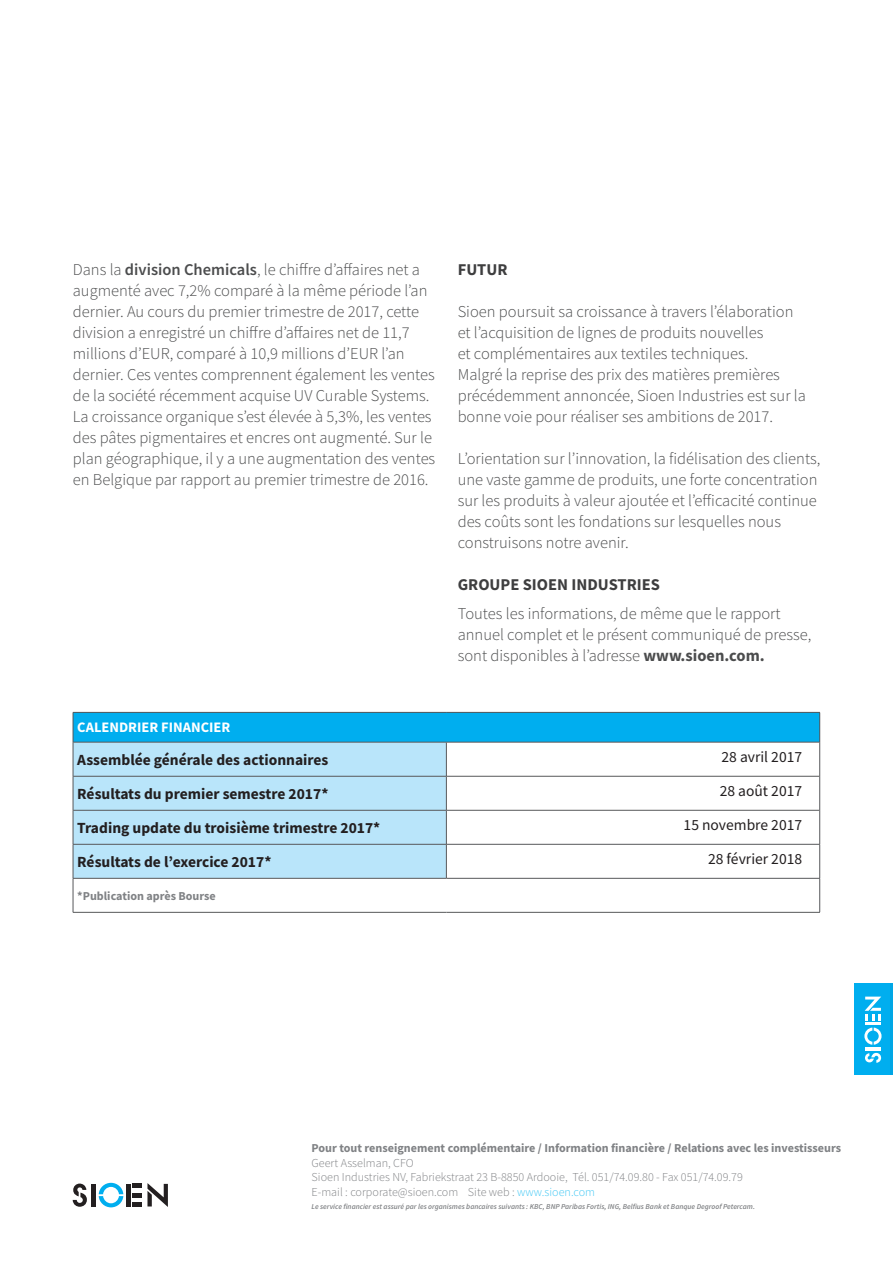
<style>
.page{position:relative;width:893px;height:1263px;background:#fff}
.page>*{position:absolute;margin:0;border:0;box-sizing:border-box;transform-origin:0 0}
.t1{font:300 16.5px/21px "Source Sans Pro";color:#4b4c4d}
.t2{font:700 16.5px "Source Sans Pro";color:#3e3e3f}
.t3{font:700 15.45px "Source Sans Pro";color:#231f20}
.t4{font:15.45px "Source Sans Pro";color:#231f20}
.t5{font:700 14.4px "Source Sans Pro";color:#fff}
.t6{font:300 12.15px/14.5px "Source Sans Pro";color:#808285}
.t7{font:700 12.15px "Source Sans Pro";color:#808285}
.t8{font:italic 600 7.5px "Source Sans Pro";color:#808285}
.s1{font-weight:600}
.s2{font-weight:700}
.s3{color:#40c7f4}
</style>
<div class="page">
<div style="left:73px;top:712px;width:747px;height:30px;background:#00aeef"></div>
<svg style="left:74px;top:743px;width:745px;height:169px"></svg>
<hr style="left:819px;top:712px;width:1px;height:30px;background:#57585a">
<hr style="left:73px;top:776px;width:373px;height:1px;background:#57585a">
<hr style="left:73px;top:810px;width:373px;height:1px;background:#57585a">
<hr style="left:73px;top:742px;width:373px;height:1px;background:#57585a">
<hr style="left:446px;top:742px;width:373px;height:1px;background:#57585a">
<hr style="left:446px;top:742px;width:1px;height:34px;background:#57585a">
<hr style="left:446px;top:776px;width:373px;height:1px;background:#57585a">
<hr style="left:446px;top:776px;width:1px;height:34px;background:#57585a">
<hr style="left:446px;top:810px;width:373px;height:1px;background:#57585a">
<hr style="left:446px;top:810px;width:1px;height:34px;background:#57585a">
<hr style="left:446px;top:844px;width:1px;height:34px;background:#57585a">
<hr style="left:819px;top:878px;width:1px;height:34px;background:#57585a">
<hr style="left:73px;top:712px;width:373px;height:1px;background:#57585a">
<hr style="left:73px;top:712px;width:1px;height:30px;background:#57585a">
<hr style="left:446px;top:712px;width:374px;height:1px;background:#57585a">
<hr style="left:73px;top:742px;width:1px;height:34px;background:#57585a">
<hr style="left:819px;top:742px;width:1px;height:34px;background:#57585a">
<hr style="left:73px;top:776px;width:1px;height:34px;background:#57585a">
<hr style="left:819px;top:776px;width:1px;height:34px;background:#57585a">
<hr style="left:73px;top:810px;width:1px;height:34px;background:#57585a">
<hr style="left:819px;top:810px;width:1px;height:34px;background:#57585a">
<hr style="left:73px;top:844px;width:373px;height:1px;background:#57585a">
<hr style="left:73px;top:844px;width:1px;height:34px;background:#57585a">
<hr style="left:446px;top:844px;width:374px;height:1px;background:#57585a">
<hr style="left:819px;top:844px;width:1px;height:34px;background:#57585a">
<hr style="left:73px;top:878px;width:373px;height:1px;background:#57585a">
<hr style="left:73px;top:878px;width:1px;height:34px;background:#57585a">
<hr style="left:446px;top:878px;width:374px;height:1px;background:#57585a">
<hr style="left:73px;top:912px;width:373px;height:1px;background:#57585a">
<hr style="left:446px;top:912px;width:374px;height:1px;background:#57585a">
<svg style="left:73px;top:1183px;width:14px;height:24px"></svg>
<svg style="left:99px;top:1183px;width:24px;height:24px"></svg>
<hr style="left:91px;top:1184px;width:4px;height:22px;background:#231f20">
<hr style="left:127px;top:1184px;width:4px;height:22px;background:#231f20">
<svg style="left:133px;top:1183px;width:35px;height:24px"></svg>
<div style="left:854px;top:983px;width:39px;height:92px;background:#00a6e5"></div>
<div style="left:854px;top:983px;width:36px;height:92px;background:#00aeef"></div>
<svg style="left:865px;top:1053px;width:16px;height:10px"></svg>
<svg style="left:864px;top:1027px;width:17px;height:18px"></svg>
<hr style="left:865px;top:1047px;width:16px;height:3px;background:#fff">
<hr style="left:865px;top:1022px;width:16px;height:3px;background:#fff">
<svg style="left:865px;top:996px;width:16px;height:25px"></svg>
<p class="t1" style="left:73px;top:259px;width:364px">Dans la <span class="s1">division Chemicals</span>, le chiffre d’affaires net a augmenté avec 7,2% comparé à la même période l’an dernier. Au cours du premier trimestre de 2017, cette division a enregistré un chiffre d’affaires net de 11,7 millions d’EUR, comparé à 10,9 millions d’EUR l’an dernier. Ces ventes comprennent également les ventes de la société récemment acquise UV Curable Systems.<br>La croissance organique s’est élevée à 5,3%, les ventes des pâtes pigmentaires et encres ont augmenté. Sur le plan géographique, il y a une augmentation des ventes en Belgique par rapport au premier trimestre de 2016.</p>
<p class="t2" style="left:458px;top:258px;width:51px">FUTUR</p>
<p class="t1" style="left:458px;top:301px;width:350px">Sioen poursuit sa croissance à travers l’élaboration et l’acquisition de lignes de produits nouvelles<br>et complémentaires aux textiles techniques.<br>Malgré la reprise des prix des matières premières précédemment annoncée, Sioen Industries est sur la bonne voie pour réaliser ses ambitions de 2017.</p>
<p class="t1" style="left:458px;top:448px;width:364px">L’orientation sur l’innovation, la fidélisation des clients, une vaste gamme de produits, une forte concentration sur les produits à valeur ajoutée et l’efficacité continue des coûts sont les fondations sur lesquelles nous construisons notre avenir.</p>
<p class="t2" style="left:458px;top:573px;width:204px">GROUPE SIOEN INDUSTRIES</p>
<p class="t1" style="left:458px;top:603px;width:355px">Toutes les informations, de même que le rapport annuel complet et le présent communiqué de presse, sont disponibles à l’adresse <span class="s2">www.sioen.com.</span></p>
<p class="t5" style="left:77px;top:717px;width:154px">CALENDRIER FINANCIER</p>
<p class="t3" style="left:77px;top:749px;width:253px">Assemblée générale des actionnaires</p>
<p class="t4" style="left:721px;top:747px;width:82px">28 avril 2017</p>
<p class="t3" style="left:77px;top:783px;width:253px">Résultats du premier semestre 2017*</p>
<p class="t4" style="left:720px;top:781px;width:84px">28 août 2017</p>
<p class="t3" style="left:77px;top:817px;width:305px">Trading update du troisième trimestre 2017*</p>
<p class="t4" style="left:684px;top:815px;width:120px">15 novembre 2017</p>
<p class="t3" style="left:77px;top:851px;width:196px">Résultats de l’exercice 2017*</p>
<p class="t4" style="left:708px;top:849px;width:96px">28 février 2018</p>
<p class="t7" style="left:77px;top:887px;width:140px">*Publication après Bourse</p>
<p class="t7" style="left:312px;top:1140px;width:531px">Pour tout renseignement complémentaire / Information financière / Relations avec les investisseurs</p>
<p class="t6" style="left:312px;top:1155px;width:433px">Geert Asselman, CFO<br>Sioen Industries NV, Fabriekstraat 23 B-8850 Ardooie, Tél. 051/74.09.80 - Fax 051/74.09.79<br>E-mail : corporate@sioen.com Site web : <span class="s3">www.sioen.com</span></p>
<p class="t8" style="left:312px;top:1202px;width:445px">Le service financier est assuré par les organismes bancaires suivants : KBC, BNP Paribas Fortis, ING, Belfius Bank et Banque Degroof Petercam.</p>
</div>
